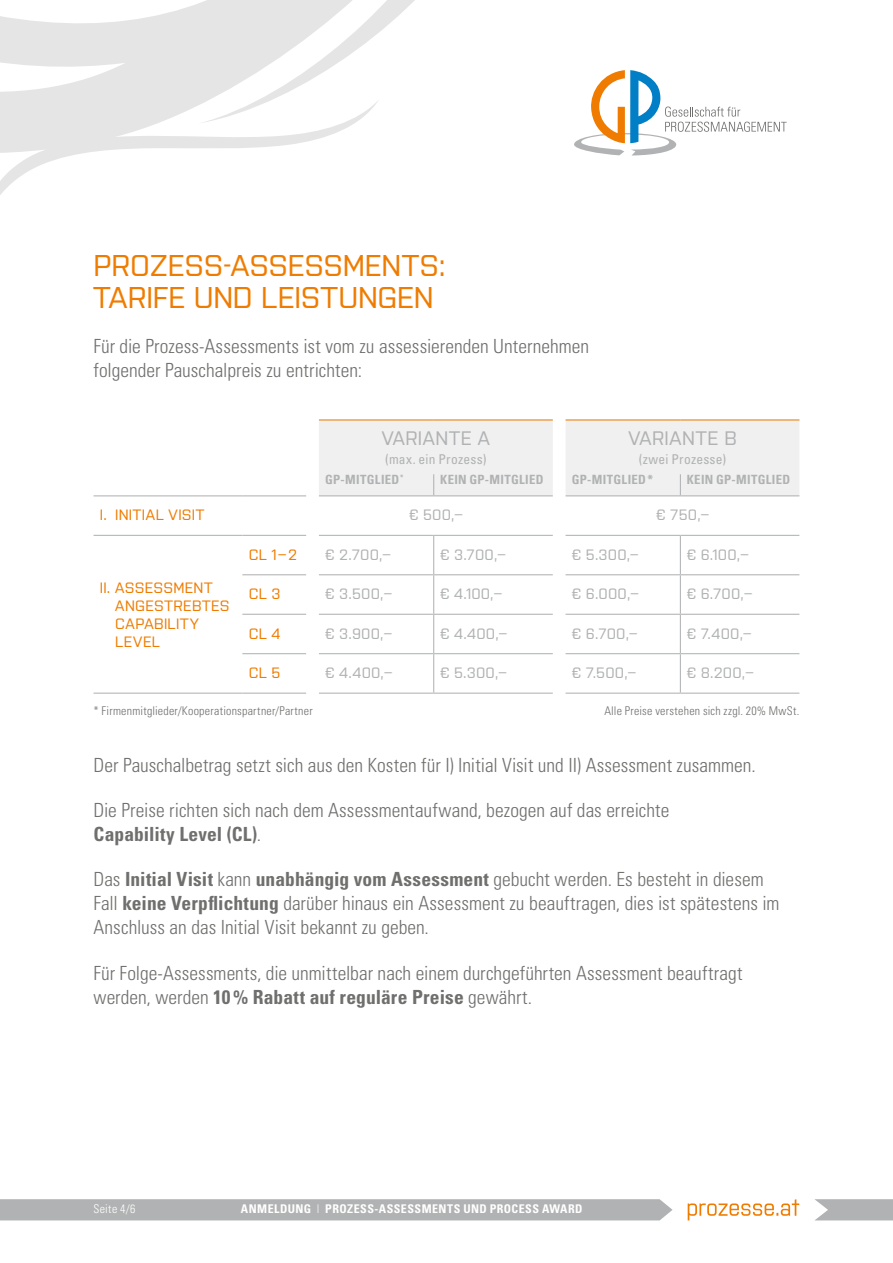
<style>
.page{position:relative;width:893px;height:1263px;background:#fff}
.page>*{position:absolute;margin:0;border:0;box-sizing:border-box;transform-origin:0 0}
.GP2418_Zwiti_01{font:500 30px/31.5px "Purista";letter-spacing:-.005em;color:#ef7c00}
.GP24218_Lauftext{font:300 condensed 19.5px/24px "Univers";color:#6f6f6e}
.GP2418_Tab_HL_horizo{font:500 19.5px "Purista";letter-spacing:.035em;color:#b1b2b3}
.t1{font:500 15px "Purista";letter-spacing:.01em;color:#b1b2b3}
.t2{font:500 15px/18px "Purista";letter-spacing:.025em;color:#ef7c00}
.t3{font:500 15px "Purista";letter-spacing:.045em;color:#ef7c00}
.GP2418_Tab_Lauftext{font:condensed 13.5px "Univers";letter-spacing:.015em;color:#b1b2b3}
.GP2418_Tab_Lauftext-2{font:700 condensed 12.75px "Univers";letter-spacing:.025em;color:#b1b2b3}
.GP24218_Lauftext-2{font:300 condensed 12px "Univers";letter-spacing:.02em;color:#6f6f6e}
.t4{font:700 condensed 12px "Univers";letter-spacing:.035em;color:#fff}
.t5{font:300 condensed 12px "Univers";letter-spacing:.025em;color:#fff}
.s1{font-weight:700}
.s2{font-weight:300}
</style>
<div class="page">
<svg style="left:574px;top:70px;width:213px;height:86px"></svg>
<svg style="left:814px;top:1199px;width:79px;height:21px;background:#b8b9ba"></svg>
<div style="left:0;top:1199px;width:672px;height:21px;background:#b1b2b3"></div>
<svg style="left:688px;top:1199px;width:111px;height:21px"></svg>
<svg style="left:0;top:0;width:415px;height:195px"></svg>
<hr style="left:94px;top:495px;width:148px;height:1px;background:#b1b2b3">
<hr style="left:242px;top:495px;width:64px;height:1px;background:#b1b2b3">
<hr style="left:94px;top:535px;width:148px;height:1px;background:#b1b2b3">
<hr style="left:242px;top:535px;width:64px;height:1px;background:#b1b2b3">
<hr style="left:319px;top:535px;width:115px;height:1px;background:#b1b2b3">
<hr style="left:434px;top:535px;width:119px;height:1px;background:#b1b2b3">
<hr style="left:566px;top:535px;width:114px;height:1px;background:#b1b2b3">
<hr style="left:680px;top:535px;width:119px;height:1px;background:#b1b2b3">
<hr style="left:242px;top:574px;width:64px;height:1px;background:#b1b2b3">
<hr style="left:319px;top:574px;width:115px;height:1px;background:#b1b2b3">
<hr style="left:434px;top:574px;width:119px;height:1px;background:#b1b2b3">
<hr style="left:566px;top:574px;width:114px;height:1px;background:#b1b2b3">
<hr style="left:680px;top:574px;width:119px;height:1px;background:#b1b2b3">
<hr style="left:242px;top:614px;width:64px;height:1px;background:#b1b2b3">
<hr style="left:319px;top:614px;width:115px;height:1px;background:#b1b2b3">
<hr style="left:434px;top:614px;width:119px;height:1px;background:#b1b2b3">
<hr style="left:566px;top:614px;width:114px;height:1px;background:#b1b2b3">
<hr style="left:680px;top:614px;width:119px;height:1px;background:#b1b2b3">
<hr style="left:242px;top:653px;width:64px;height:1px;background:#b1b2b3">
<hr style="left:319px;top:653px;width:115px;height:1px;background:#b1b2b3">
<hr style="left:434px;top:653px;width:119px;height:1px;background:#b1b2b3">
<hr style="left:566px;top:653px;width:114px;height:1px;background:#b1b2b3">
<hr style="left:680px;top:653px;width:119px;height:1px;background:#b1b2b3">
<hr style="left:94px;top:693px;width:148px;height:1px;background:#b1b2b3">
<hr style="left:242px;top:693px;width:64px;height:1px;background:#b1b2b3">
<hr style="left:319px;top:693px;width:115px;height:1px;background:#b1b2b3">
<hr style="left:434px;top:693px;width:119px;height:1px;background:#b1b2b3">
<hr style="left:566px;top:693px;width:114px;height:1px;background:#b1b2b3">
<hr style="left:680px;top:693px;width:119px;height:1px;background:#b1b2b3">
<hr style="left:319px;top:419px;width:115px;height:1px;background:#ef7c00">
<hr style="left:434px;top:419px;width:119px;height:1px;background:#ef7c00">
<hr style="left:566px;top:419px;width:114px;height:1px;background:#ef7c00">
<hr style="left:680px;top:419px;width:119px;height:1px;background:#ef7c00">
<hr style="left:433px;top:536px;width:1px;height:38px;background:#b1b2b3">
<hr style="left:433px;top:575px;width:1px;height:39px;background:#b1b2b3">
<hr style="left:433px;top:615px;width:1px;height:38px;background:#b1b2b3">
<hr style="left:433px;top:654px;width:1px;height:39px;background:#b1b2b3">
<div style="left:319px;top:420px;width:480px;height:76px;background:#f0f0f0"></div>
<hr style="left:680px;top:536px;width:1px;height:38px;background:#b1b2b3">
<hr style="left:680px;top:575px;width:1px;height:39px;background:#b1b2b3">
<hr style="left:680px;top:615px;width:1px;height:38px;background:#b1b2b3">
<hr style="left:680px;top:654px;width:1px;height:39px;background:#b1b2b3">
<p class="GP2418_Zwiti_01" style="left:94px;top:247px;width:354px">PROZESS-ASSESSMENTS:<br>TARIFE UND LEISTUNGEN</p>
<p class="GP24218_Lauftext" style="left:94px;top:334px;width:497px">Für die Prozess-Assessments ist vom zu assessierenden Unternehmen folgender Pauschalpreis zu entrichten:</p>
<p class="GP2418_Tab_HL_horizo" style="left:382px;top:424px;width:109px">VARIANTE A</p>
<p class="GP2418_Tab_Lauftext" style="left:385px;top:450px;width:103px">(max. ein Prozess)</p>
<p class="GP2418_Tab_HL_horizo" style="left:628px;top:424px;width:109px">VARIANTE B</p>
<p class="GP2418_Tab_Lauftext" style="left:639px;top:450px;width:89px">(zwei Prozesse)</p>
<p class="GP2418_Tab_Lauftext-2" style="left:325px;top:472px;width:80px">GP-MITGLIED<sup>*</sup></p>
<p class="GP2418_Tab_Lauftext-2" style="left:440px;top:472px;width:105px">KEIN GP-MITGLIED</p>
<p class="GP2418_Tab_Lauftext-2" style="left:572px;top:472px;width:83px">GP-MITGLIED*</p>
<p class="GP2418_Tab_Lauftext-2" style="left:687px;top:472px;width:105px">KEIN GP-MITGLIED</p>
<p class="t3" style="left:100px;top:504px;width:106px">I. INITIAL VISIT</p>
<p class="t1" style="left:409px;top:504px;width:55px">€ 500,–</p>
<p class="t1" style="left:656px;top:504px;width:54px">€ 750,–</p>
<p class="t2" style="left:249px;top:544px;width:50px">CL 1–2</p>
<p class="t1" style="left:325px;top:543px;width:67px">€ 2.700,–</p>
<p class="t1" style="left:440px;top:543px;width:67px">€ 3.700,–</p>
<p class="t1" style="left:572px;top:543px;width:68px">€ 5.300,–</p>
<p class="t1" style="left:687px;top:543px;width:63px">€ 6.100,–</p>
<p class="t2" style="left:249px;top:584px;width:33px">CL 3</p>
<p class="t1" style="left:325px;top:583px;width:68px">€ 3.500,–</p>
<p class="t1" style="left:440px;top:583px;width:63px">€ 4.100,–</p>
<p class="t1" style="left:572px;top:583px;width:68px">€ 6.000,–</p>
<p class="t1" style="left:687px;top:583px;width:67px">€ 6.700,–</p>
<p class="t2" style="left:249px;top:623px;width:33px">CL 4</p>
<p class="t1" style="left:325px;top:622px;width:68px">€ 3.900,–</p>
<p class="t1" style="left:440px;top:622px;width:68px">€ 4.400,–</p>
<p class="t1" style="left:572px;top:622px;width:67px">€ 6.700,–</p>
<p class="t1" style="left:687px;top:622px;width:66px">€ 7.400,–</p>
<p class="t2" style="left:249px;top:662px;width:33px">CL 5</p>
<p class="t1" style="left:325px;top:662px;width:68px">€ 4.400,–</p>
<p class="t1" style="left:440px;top:662px;width:68px">€ 5.300,–</p>
<p class="t1" style="left:572px;top:662px;width:65px">€ 7.500,–</p>
<p class="t1" style="left:687px;top:662px;width:68px">€ 8.200,–</p>
<p class="GP24218_Lauftext-2" style="left:94px;top:704px;width:221px">* Firmenmitglieder/Kooperationspartner/Partner</p>
<p class="GP24218_Lauftext-2" style="left:604px;top:704px;width:197px">Alle Preise verstehen sich zzgl. 20% MwSt.</p>
<p class="t2" style="left:115px;top:577px;width:116px;text-indent:-15px">II. ASSESSMENT<br>ANGESTREBTES<br>CAPABILITY<br>LEVEL</p>
<p class="GP24218_Lauftext" style="left:94px;top:752px;width:664px">Der Pauschalbetrag setzt sich aus den Kosten für I) Initial Visit und II) Assessment zusammen.</p>
<p class="GP24218_Lauftext" style="left:94px;top:798px;width:577px">Die Preise richten sich nach dem Assessmentaufwand, bezogen auf das erreichte<br><span class="s1">Capability Level (CL)</span>.</p>
<p class="GP24218_Lauftext" style="left:94px;top:867px;width:687px">Das <span class="s1">Initial Visit</span> kann <span class="s1">unabhängig vom Assessment</span> gebucht werden. Es besteht in diesem<br>Fall <span class="s1">keine Verpflichtung</span> darüber hinaus ein Assessment zu beauftragen, dies ist spätestens im<br>Anschluss an das Initial Visit bekannt zu geben.</p>
<p class="GP24218_Lauftext" style="left:94px;top:960px;width:650px">Für Folge-Assessments, die unmittelbar nach einem durchgeführten Assessment beauftragt werden, werden <span class="s1">10% Rabatt auf reguläre Preise</span> gewährt.</p>
<p class="t5" style="left:94px;top:1202px;width:43px">Seite 4/6</p>
<p class="t4" style="left:241px;top:1202px;width:343px">ANMELDUNG <span class="s2">|</span> PROZESS-ASSESSMENTS UND PROCESS AWARD</p>
</div>
